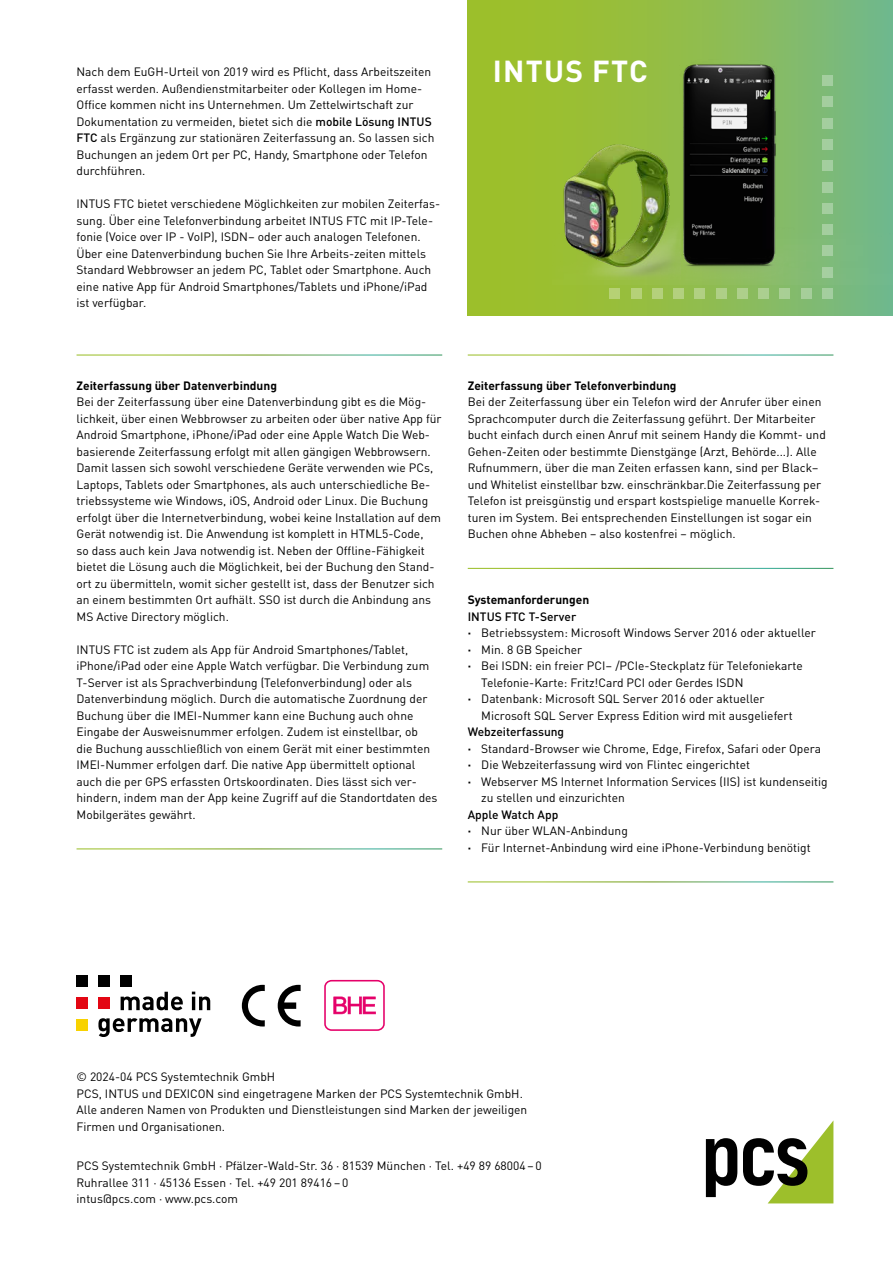
<style>
.page{position:relative;width:893px;height:1263px;background:#fff}
.page>*{position:absolute;margin:0;border:0;box-sizing:border-box;transform-origin:0 0}
.t1{font:700 30px "DIN Pro";letter-spacing:.04em;color:#fff}
.t2{font:12px/16.5px "DIN Pro";color:#000}
.t3{font:700 12px "DIN Pro";color:#000}
.t4{font:500 12px "DIN Pro";color:#000}
.s1{font-weight:500}
.s2{font-weight:700}
</style>
<div class="page">
<svg style="left:743px;top:1121px;width:90px;height:82px"></svg>
<svg style="left:706px;top:1138px;width:31px;height:59px"></svg>
<div style="left:468px;top:0;width:425px;height:315px;background:linear-gradient(to right,#a5c01c,#78b984)"></div>
<div style="left:609px;top:288px;width:11px;height:11px;background:#b6d174"></div>
<div style="left:631px;top:288px;width:10px;height:11px;background:#b5d178"></div>
<div style="left:652px;top:288px;width:11px;height:11px;background:#b4d07b"></div>
<div style="left:673px;top:288px;width:11px;height:11px;background:#b3d07e"></div>
<div style="left:695px;top:288px;width:10px;height:11px;background:#b1d082"></div>
<div style="left:716px;top:288px;width:10px;height:11px;background:#afcf86"></div>
<div style="left:737px;top:288px;width:11px;height:11px;background:#aecf8b"></div>
<div style="left:758px;top:288px;width:11px;height:11px;background:#accf90"></div>
<div style="left:780px;top:288px;width:10px;height:11px;background:#a8cf95"></div>
<div style="left:801px;top:288px;width:10px;height:11px;background:#a6ce99"></div>
<div style="left:822px;top:288px;width:11px;height:11px;background:#a3ce9f"></div>
<img style="left:553px;top:48px;width:340px;height:236px">
<img style="left:555px;top:139px;width:126px;height:141px">
<svg style="left:121px;top:992px;width:62px;height:18px"></svg>
<svg style="left:192px;top:991px;width:18px;height:19px"></svg>
<svg style="left:98px;top:1018px;width:104px;height:19px"></svg>
<div style="left:99px;top:976px;width:11px;height:11px;background:#000"></div>
<div style="left:121px;top:976px;width:11px;height:11px;background:#000"></div>
<div style="left:99px;top:998px;width:11px;height:11px;background:#e30613"></div>
<div style="left:77px;top:976px;width:11px;height:11px;background:#000"></div>
<div style="left:77px;top:998px;width:11px;height:11px;background:#e30613"></div>
<div style="left:77px;top:1020px;width:11px;height:11px;background:#f8d200"></div>
<svg style="left:324px;top:980px;width:61px;height:51px"></svg>
<svg style="left:242px;top:985px;width:23px;height:41px"></svg>
<svg style="left:278px;top:985px;width:23px;height:41px"></svg>
<p class="t2" style="left:77px;top:63px;width:359px">Nach dem EuGH-Urteil von 2019 wird es Pflicht, dass Arbeitszeiten erfasst werden. Außendienstmitarbeiter oder Kollegen im Home-Office kommen nicht ins Unternehmen. Um Zettelwirtschaft zur Dokumentation zu vermeiden, bietet sich die <span class="s1">mobile Lösung INTUS FTC</span> als Ergänzung zur stationären Zeiterfassung an. So lassen sich Buchungen an jedem Ort per PC, Handy, Smartphone oder Telefon durchführen.</p>
<p class="t2" style="left:77px;top:195px;width:365px">INTUS FTC bietet verschiedene Möglichkeiten zur mobilen Zeiterfas&shy;sung. Über eine Telefonverbindung arbeitet INTUS FTC mit IP-Tele&shy;fonie (Voice over IP - VoIP), ISDN– oder auch analogen Telefonen.<br>Über eine Datenverbindung buchen Sie Ihre Arbeits-zeiten mittels Standard Webbrowser an jedem PC, Tablet oder Smartphone. Auch eine native App für Android Smartphones/Tablets und iPhone/iPad ist verfügbar.</p>
<h1 class="t1" style="left:493px;top:48px;width:156px">INTUS FTC</h1>
<p class="t3" style="left:77px;top:376px;width:202px">Zeiterfassung über Datenverbindung</p>
<p class="t2" style="left:77px;top:393px;width:367px">Bei der Zeiterfassung über eine Datenverbindung gibt es die Mög&shy;lichkeit, über einen Webbrowser zu arbeiten oder über native App für Android Smartphone, iPhone/iPad oder eine Apple Watch Die Web&shy;basierende Zeiterfassung erfolgt mit allen gängigen Webbrowsern.<br>Damit lassen sich sowohl verschiedene Geräte verwenden wie PCs, Laptops, Tablets oder Smartphones, als auch unterschiedliche Be&shy;triebssysteme wie Windows, iOS, Android oder Linux. Die Buchung erfolgt über die Internetverbindung, wobei keine Installation auf dem Gerät notwendig ist. Die Anwendung ist komplett in HTML5-Code,<br>so dass auch kein Java notwendig ist. Neben der Offline-Fähigkeit bietet die Lösung auch die Möglichkeit, bei der Buchung den Stand&shy;ort zu übermitteln, womit sicher gestellt ist, dass der Benutzer sich an einem bestimmten Ort aufhält. SSO ist durch die Anbindung ans MS Active Directory möglich.</p>
<p class="t2" style="left:77px;top:640px;width:362px">INTUS FTC ist zudem als App für Android Smartphones/Tablet, iPhone/iPad oder eine Apple Watch verfügbar. Die Verbindung zum T-Server ist als Sprachverbindung (Telefonverbindung) oder als Datenverbindung möglich. Durch die automatische Zuordnung der Buchung über die IMEI-Nummer kann eine Buchung auch ohne Eingabe der Ausweisnummer erfolgen. Zudem ist einstellbar, ob<br>die Buchung ausschließlich von einem Gerät mit einer bestimmten IMEI-Nummer erfolgen darf. Die native App übermittelt optional auch die per GPS erfassten Ortskoordinaten. Dies lässt sich ver&shy;hindern, indem man der App keine Zugriff auf die Standortdaten des Mobilgerätes gewährt.</p>
<p class="t3" style="left:468px;top:376px;width:210px">Zeiterfassung über Telefonverbindung</p>
<p class="t2" style="left:468px;top:393px;width:360px">Bei der Zeiterfassung über ein Telefon wird der Anrufer über einen Sprachcomputer durch die Zeiterfassung geführt. Der Mitarbeiter bucht einfach durch einen Anruf mit seinem Handy die Kommt- und Gehen-Zeiten oder bestimmte Dienstgänge (Arzt, Behörde...). Alle Rufnummern, über die man Zeiten erfassen kann, sind per Black– und Whitelist einstellbar bzw. einschränkbar.Die Zeiterfassung per Telefon ist preisgünstig und erspart kostspielige manuelle Korrek&shy;turen im System. Bei entsprechenden Einstellungen ist sogar ein Buchen ohne Abheben − also kostenfrei − möglich.</p>
<p class="t3" style="left:468px;top:590px;width:123px">Systemanforderungen</p>
<p class="t4" style="left:468px;top:607px;width:110px">INTUS FTC T-Server</p>
<p class="t2" style="left:468px;top:624px;width:350px"><span class="s2">·</span> Betriebssystem: Microsoft Windows Server 2016 oder aktueller</p>
<p class="t2" style="left:468px;top:640px;width:116px"><span class="s2">·</span> Min. 8 GB Speicher</p>
<p class="t2" style="left:468px;top:657px;width:337px"><span class="s2">·</span> Bei ISDN: ein freier PCI– /PCIe-Steckplatz für Telefoniekarte</p>
<p class="t2" style="left:481px;top:673px;width:264px">Telefonie-Karte: Fritz!Card PCI oder Gerdes ISDN</p>
<p class="t2" style="left:468px;top:690px;width:298px"><span class="s2">·</span> Datenbank: Microsoft SQL Server 2016 oder aktueller</p>
<p class="t2" style="left:481px;top:706px;width:313px">Microsoft SQL Server Express Edition wird mit ausgeliefert</p>
<p class="t4" style="left:468px;top:722px;width:98px">Webzeiterfassung</p>
<p class="t2" style="left:468px;top:739px;width:355px"><span class="s2">·</span> Standard-Browser wie Chrome, Edge, Firefox, Safari oder Opera</p>
<p class="t2" style="left:468px;top:756px;width:284px"><span class="s2">·</span> Die Webzeiterfassung wird von Flintec eingerichtet</p>
<p class="t2" style="left:468px;top:772px;width:361px"><span class="s2">·</span> Webserver MS Internet Information Services (IIS) ist kundenseitig</p>
<p class="t2" style="left:481px;top:789px;width:145px">zu stellen und einzurichten</p>
<p class="t2" style="left:468px;top:805px;width:344px"><span class="s1">Apple Watch App<br></span><span class="s2">·</span> Nur über WLAN-Anbindung<br><span class="s2">·</span> Für Internet-Anbindung wird eine iPhone-Verbindung benötigt</p>
<p class="t2" style="left:77px;top:1068px;width:452px">© 2024-04 PCS Systemtechnik GmbH<br>PCS, INTUS und DEXICON sind eingetragene Marken der PCS Systemtechnik GmbH.<br>Alle anderen Namen von Produkten und Dienstleistungen sind Marken der jeweiligen Firmen und Organisationen.</p>
<p class="t2" style="left:77px;top:1157px;width:467px">PCS Systemtechnik GmbH · Pfälzer-Wald-Str. 36 · 81539 München · Tel. +49 89 68004–0<br>Ruhrallee 311 · 45136 Essen · Tel. +49 201 89416–0<br>intus@pcs.com · www.pcs.com</p>
</div>
